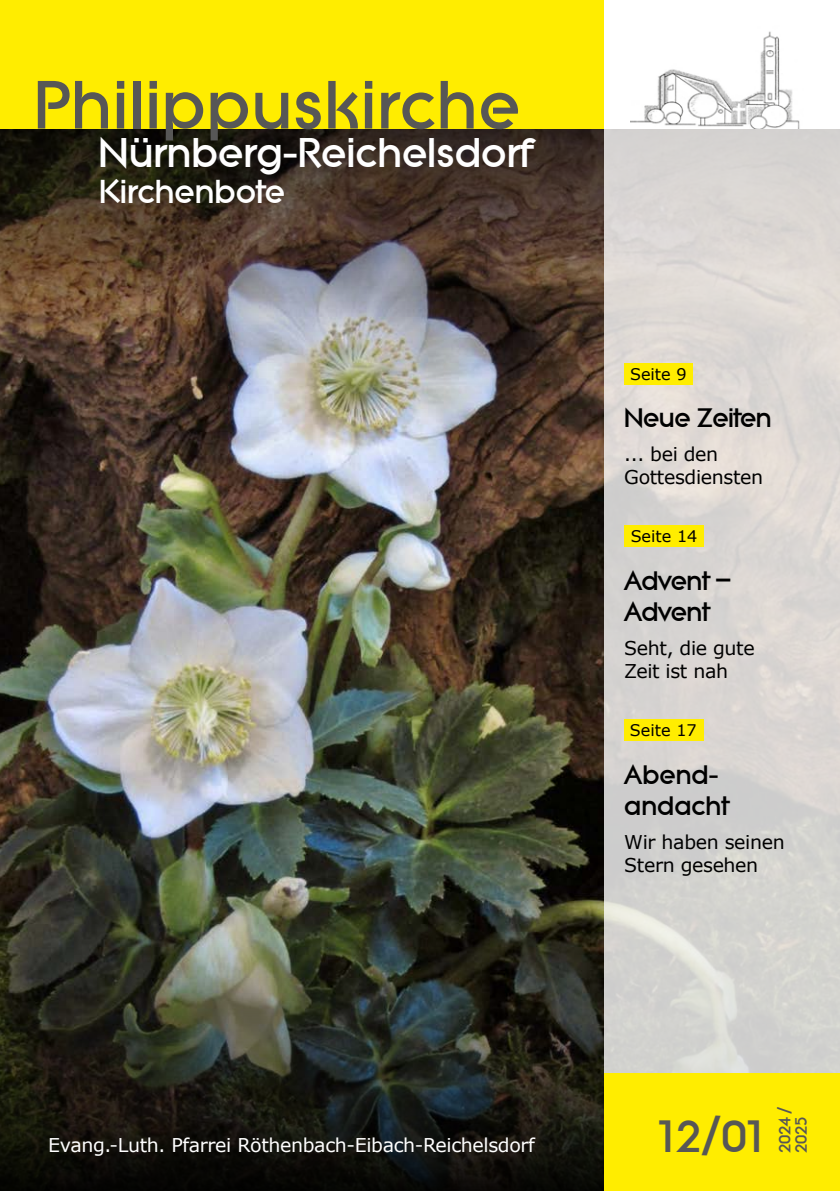
<style>
.page{position:relative;width:840px;height:1191px;background:#fff}
.page>*{position:absolute;margin:0;border:0;box-sizing:border-box;transform-origin:0 0}
.t1{font:800 66px "Brad Becker";letter-spacing:.02em;color:#575756}
.t2{font:800 44px "Brad Becker";color:#575756}
.t3{font:800 40.4px "Brad Becker";color:#fff}
.t4{font:800 32.2px "Brad Becker";color:#fff}
.t5{font:800 26px/31.2px "Brad Becker";letter-spacing:-.02em;color:#000}
.t6{font:800 26px/31.2px "Brad Becker";color:#000}
.t7{font:19px/22.8px "Verdana";letter-spacing:-.02em;color:#000}
.t8{font:19px "Verdana";letter-spacing:-.02em;color:#fff}
.t9{font:16px "Verdana";color:#000}
.t10{font:800 16px "Brad Becker";color:#575756}
</style>
<div class="page">
<img style="left:0;top:450px;width:604px;height:387px">
<img style="left:0;top:128px;width:604px;height:322px">
<img style="left:0;top:837px;width:604px;height:354px">
<svg style="left:604px;top:128px;width:235px;height:945px;fill:#d8d5d2"></svg>
<div style="left:604px;top:1073px;width:235px;height:118px;background:#ffed00"></div>
<div style="left:0;top:0;width:604px;height:128px;background:#ffed00"></div>
<div style="left:624px;top:363px;width:68px;height:22px;background:#ffed00"></div>
<div style="left:624px;top:525px;width:79px;height:22px;background:#ffed00"></div>
<div style="left:624px;top:719px;width:79px;height:22px;background:#ffed00"></div>
<img style="left:630px;top:31px;width:170px;height:97px">
<h1 class="t1" style="left:34px;top:67px;width:487px">Philippuskirche</h1>
<h3 class="t3" style="left:98px;top:129px;width:434px">Nürnberg-Reichelsdorf</h3>
<h3 class="t4" style="left:99px;top:173px;width:187px">Kirchenbote</h3>
<p class="t9" style="left:629px;top:364px;width:58px">Seite 9</p>
<h3 class="t5" style="left:624px;top:402px;width:149px">Neue Zeiten</h3>
<p class="t7" style="left:624px;top:443px;width:140px">... bei den<br>Gottesdiensten</p>
<p class="t9" style="left:630px;top:526px;width:68px">Seite 14</p>
<h3 class="t5" style="left:624px;top:565px;width:108px">Advent –<br>Advent</h3>
<p class="t7" style="left:624px;top:637px;width:132px">Seht, die gute<br>Zeit ist nah</p>
<p class="t9" style="left:629px;top:720px;width:68px">Seite 17</p>
<h3 class="t6" style="left:624px;top:758px;width:106px">Abend&shy;andacht</h3>
<p class="t7" style="left:624px;top:831px;width:162px">Wir haben seinen<br>Stern gesehen</p>
<p class="t8" style="left:48px;top:1133px;width:488px">Evang.-Luth. Pfarrei Röthenbach-Eibach-Reichelsdorf</p>
<h2 class="t2" style="left:654px;top:1110px;width:115px">12/01</h2>
<p class="t10" style="left:775px;top:1153px;width:48px;rotate:-90deg">2024/</p>
<p class="t10" style="left:791px;top:1153px;width:38px;rotate:-90deg">2025</p>
</div>
